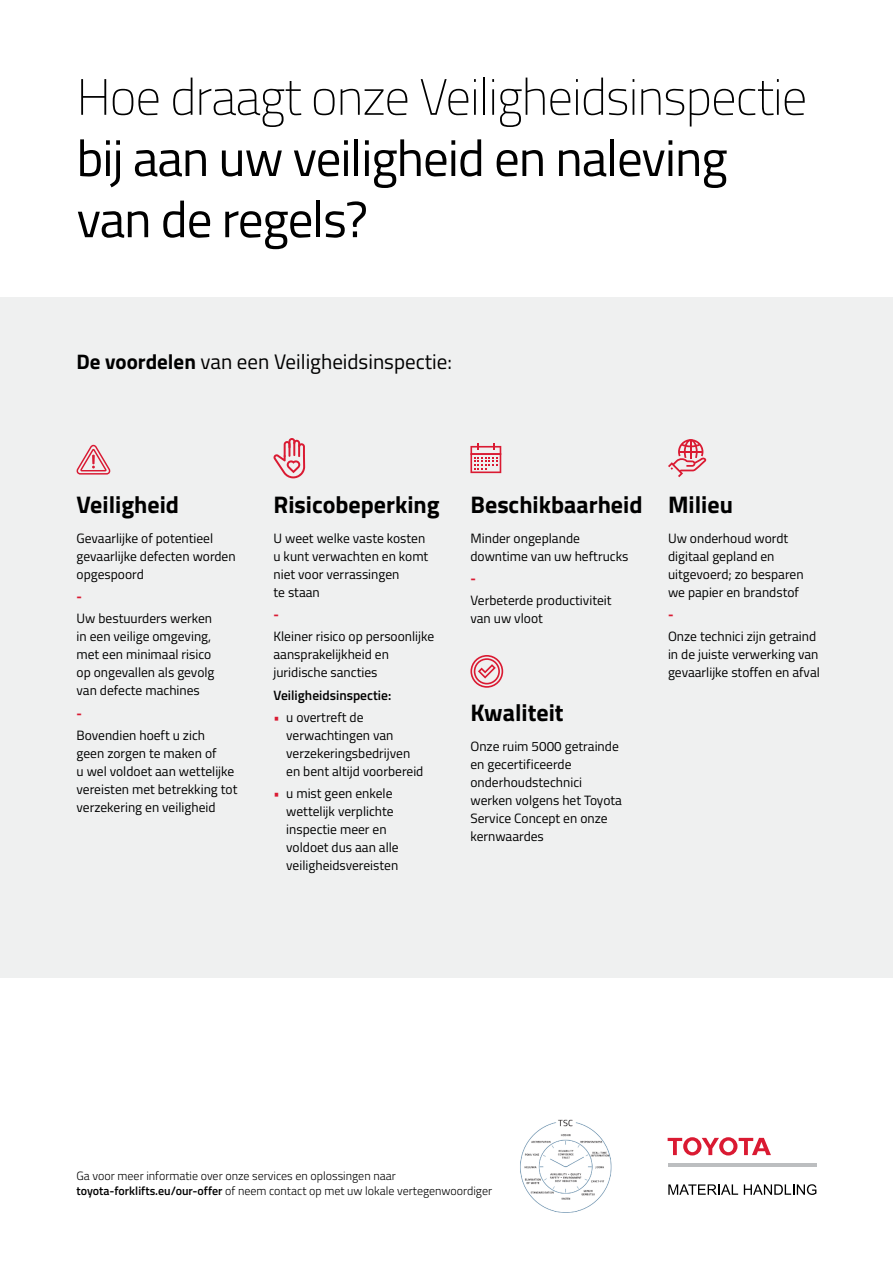
<style>
.page{position:relative;width:893px;height:1263px;background:#fff}
.page>*{position:absolute;margin:0;border:0;box-sizing:border-box;transform-origin:0 0}
.t1{font:51px/61.2px "Titillium";letter-spacing:-.02em;color:#000}
.t2{font:100 51px "Titillium";letter-spacing:-.02em;color:#000}
.t3{font:700 24px "Titillium";color:#000}
.t4{font:21px "Titillium";color:#000}
.t5{font:13.5px/18px "Titillium";color:#000}
.t6{font:600 13.5px "Titillium";color:#000}
.t7{font:700 13.5px "Titillium";color:#da1a32}
.t8{font:300 12px/15px "Titillium";color:#000}
.s1{font-weight:700}
.s2{font-weight:600;color:#da1a32}
.s3{font-weight:600}
</style>
<div class="page">
<div style="left:0;top:298px;width:893px;height:680px;background:#eff0f0"></div>
<svg style="left:668px;top:1137px;width:103px;height:18px"></svg>
<hr style="left:668px;top:1164px;width:148px;height:3px;background:#bcbec0">
<svg style="left:668px;top:1184px;width:70px;height:11px"></svg>
<svg style="left:744px;top:1184px;width:72px;height:11px"></svg>
<svg style="left:470px;top:655px;width:33px;height:33px"></svg>
<svg style="left:668px;top:439px;width:38px;height:38px"></svg>
<svg style="left:470px;top:443px;width:31px;height:30px"></svg>
<svg style="left:273px;top:438px;width:32px;height:40px"></svg>
<svg style="left:76px;top:445px;width:35px;height:30px"></svg>
<img style="left:520px;top:1119px;width:92px;height:94px">
<h1 class="t2" style="left:77px;top:61px;width:732px">Hoe draagt onze Veiligheidsinspectie</h1>
<h1 class="t1" style="left:77px;top:125px;width:653px">bij aan uw veiligheid en naleving van de regels?</h1>
<h3 class="t4" style="left:77px;top:346px;width:377px"><span class="s1">De voordelen</span> van een Veiligheidsinspectie:</h3>
<h2 class="t3" style="left:77px;top:486px;width:104px">Veiligheid</h2>
<p class="t5" style="left:77px;top:528px;width:161px">Gevaarlijke of potentieel gevaarlijke defecten worden opgespoord</p>
<p class="t7" style="left:77px;top:586px;width:7px">-</p>
<p class="t5" style="left:77px;top:609px;width:139px">Uw bestuurders werken in een veilige omgeving, met een minimaal risico op ongevallen als gevolg van defecte machines</p>
<p class="t7" style="left:77px;top:702px;width:7px">-</p>
<p class="t5" style="left:77px;top:725px;width:162px">Bovendien hoeft u zich<br>geen zorgen te maken of<br>u wel voldoet aan wettelijke vereisten met betrekking tot verzekering en veiligheid</p>
<h2 class="t3" style="left:273px;top:486px;width:168px">Risicobeperking</h2>
<p class="t5" style="left:273px;top:528px;width:156px">U weet welke vaste kosten u kunt verwachten en komt niet voor verrassingen<br>te staan</p>
<p class="t7" style="left:273px;top:604px;width:7px">-</p>
<p class="t5" style="left:273px;top:627px;width:162px">Kleiner risico op persoonlijke aansprakelijkheid en juridische sancties</p>
<p class="t6" style="left:273px;top:685px;width:119px">Veiligheidsinspectie:</p>
<p class="t5" style="left:286px;top:707px;width:139px;text-indent:-13px"><span class="s2">•</span> u overtreft de verwachtingen van verzekeringsbedrijven en bent altijd voorbereid</p>
<p class="t5" style="left:286px;top:784px;width:114px;text-indent:-13px"><span class="s2">•</span> u mist geen enkele wettelijk verplichte inspectie meer en voldoet dus aan alle veiligheidsvereisten</p>
<h2 class="t3" style="left:470px;top:486px;width:174px">Beschikbaarheid</h2>
<p class="t5" style="left:470px;top:528px;width:160px">Minder ongeplande downtime van uw heftrucks</p>
<p class="t7" style="left:470px;top:568px;width:7px">-</p>
<p class="t5" style="left:470px;top:591px;width:143px">Verbeterde productiviteit van uw vloot</p>
<h2 class="t3" style="left:470px;top:694px;width:95px">Kwaliteit</h2>
<p class="t5" style="left:470px;top:736px;width:153px">Onze ruim 5000 getrainde en gecertificeerde onderhoudstechnici werken volgens het Toyota<br>Service Concept en onze kernwaardes</p>
<h2 class="t3" style="left:668px;top:486px;width:66px">Milieu</h2>
<p class="t5" style="left:668px;top:528px;width:137px">Uw onderhoud wordt digitaal gepland en uitgevoerd; zo besparen we papier en brandstof</p>
<p class="t7" style="left:668px;top:604px;width:7px">-</p>
<p class="t5" style="left:668px;top:627px;width:153px">Onze technici zijn getraind in de juiste verwerking van gevaarlijke stoffen en afval</p>
<p class="t8" style="left:77px;top:1168px;width:417px">Ga voor meer informatie over onze services en oplossingen naar <span class="s3">toyota-forklifts.eu/our-offer</span> of neem contact op met uw lokale vertegenwoordiger</p>
</div>
